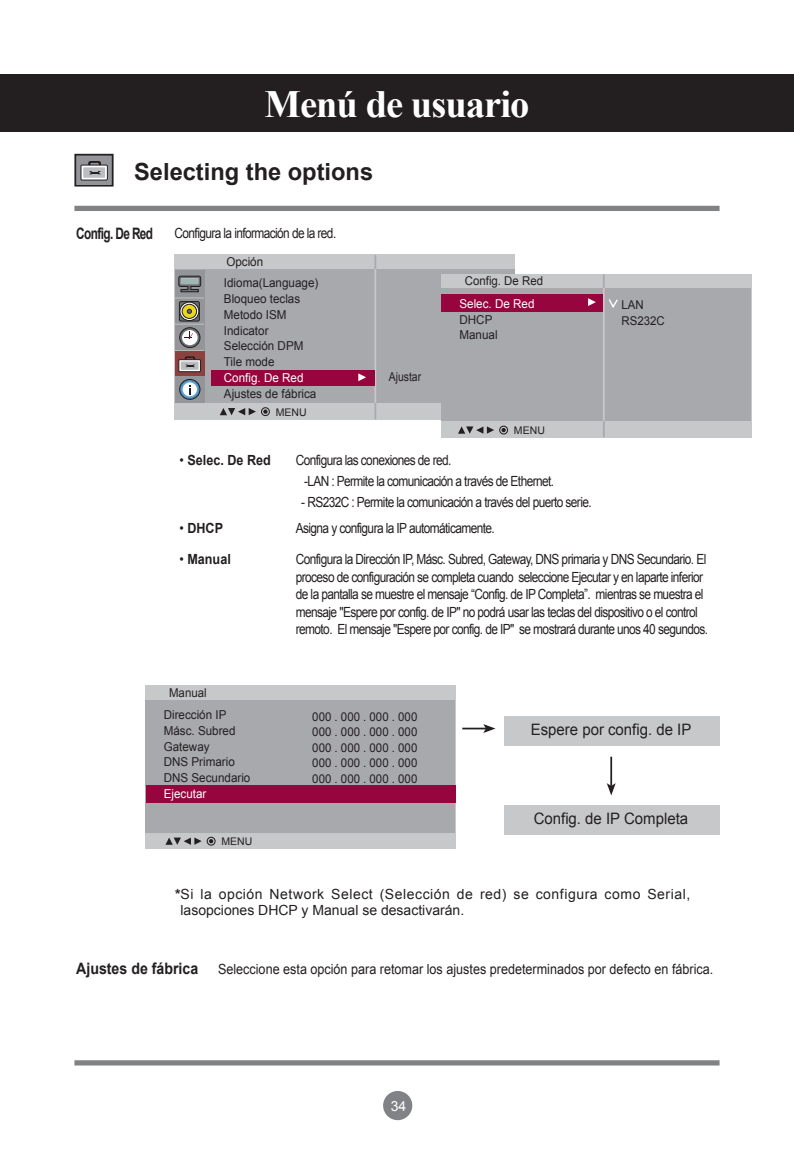
<style>
.page{position:relative;width:794px;height:1166px;background:#fff}
.page>*{position:absolute;margin:0;border:0;box-sizing:border-box;transform-origin:0 0}
.t1{font:700 38.5px "Times New Roman";letter-spacing:-.025em;color:#fff}
.t2{font:700 23.62px "Arial";color:#231f20}
.t3{font:15.75px "Arial";color:#231f20;scale:.95 1}
.t4{font:700 15.75px "Arial";color:#231f20;scale:.9 1}
.t5{font:700 15.75px "Arial";letter-spacing:-.05em;color:#231f20;scale:.75 1}
.t6{font:14px/17.5px "Arial";letter-spacing:-.05em;color:#231f20;scale:.85 1}
.t7{font:14px/16.8px "Arial";letter-spacing:.04em;color:#231f20}
.t8{font:14px "Arial";color:#231f20;scale:.9 1}
.t9{font:700 14px "Arial";color:#231f20;scale:.9 1}
.t10{font:14px "Arial";color:#fff}
.t11{font:12.25px/15.8px "Arial";color:#231f20;scale:.95 1}
.t12{font:12.25px "Arial";color:#fff;scale:.95 1}
.t13{font:12.25px "Arial";color:#231f20;scale:.85 1}
.t14{font:12.08px/15.6px "Arial";color:#231f20;scale:.94 1}
.t15{font:10.5px "Arial";color:#231f20}
.s1{font-weight:400}
.s2{font-weight:700}
</style>
<div class="page">
<div style="left:383px;top:1091px;width:29px;height:29px;background:#808285;border-radius:50%"></div>
<div style="left:0;top:74px;width:794px;height:58px;background:#231f20"></div>
<div style="left:175px;top:254px;width:339px;height:166px;background:#c7c8ca"></div>
<div style="left:175px;top:269px;width:339px;height:134px;background:#a8a9ad"></div>
<hr style="left:374px;top:268px;width:2px;height:136px;background:#c7c8ca">
<svg style="left:374px;top:255px;width:2px;height:14px"></svg>
<svg style="left:374px;top:403px;width:2px;height:16px"></svg>
<div style="left:175px;top:271px;width:29px;height:132px;background:#939598"></div>
<svg style="left:178px;top:276px;width:23px;height:16px"></svg>
<svg style="left:179px;top:302px;width:20px;height:19px"></svg>
<div style="left:179px;top:301px;width:21px;height:20px;border:1px solid #231f20;border-radius:2px"></div>
<svg style="left:180px;top:302px;width:19px;height:18px"></svg>
<div style="left:180px;top:302px;width:19px;height:19px;border:1px solid #231f20;border-radius:50%"></div>
<div style="left:182px;top:304px;width:15px;height:14px;background:#e8d81e;border-radius:50%"></div>
<div style="left:182px;top:304px;width:15px;height:14px;border:1px solid #231f20;border-radius:50%"></div>
<svg style="left:187px;top:309px;width:5px;height:5px"></svg>
<svg style="left:180px;top:328px;width:20px;height:19px"></svg>
<div style="left:179px;top:327px;width:21px;height:21px;border:1px solid #231f20;border-radius:50%"></div>
<div style="left:182px;top:330px;width:16px;height:15px;background:#fff;border-radius:50%"></div>
<svg style="left:184px;top:331px;width:9px;height:8px"></svg>
<svg style="left:180px;top:379px;width:20px;height:20px"></svg>
<div style="left:179px;top:379px;width:21px;height:21px;border:1px solid #231f20;border-radius:50%"></div>
<svg style="left:182px;top:382px;width:16px;height:15px"></svg>
<div style="left:181px;top:381px;width:17px;height:17px;border:1px solid #57a8dd;border-radius:50%"></div>
<svg style="left:175px;top:298px;width:29px;height:1px"></svg>
<svg style="left:175px;top:324px;width:29px;height:1px"></svg>
<svg style="left:175px;top:375px;width:29px;height:1px"></svg>
<svg style="left:175px;top:367px;width:29px;height:8px"></svg>
<div style="left:178px;top:359px;width:23px;height:13px;border:1px solid #231f20"></div>
<div style="left:181px;top:361px;width:17px;height:9px;background:#bcbdc0"></div>
<svg style="left:175px;top:350px;width:29px;height:17px"></svg>
<svg style="left:189px;top:385px;width:2px;height:10px"></svg>
<div style="left:211px;top:370px;width:164px;height:15px;background:#96053d"></div>
<div style="left:441px;top:274px;width:310px;height:164px;background:#c7c8ca"></div>
<div style="left:441px;top:289px;width:310px;height:132px;background:#a8a9ad"></div>
<hr style="left:603px;top:287px;width:1px;height:135px;background:#c7c8ca">
<svg style="left:603px;top:274px;width:1px;height:14px"></svg>
<svg style="left:603px;top:421px;width:1px;height:16px"></svg>
<div style="left:441px;top:294px;width:161px;height:17px;background:#96053d"></div>
<div style="left:145px;top:685px;width:311px;height:164px;background:#c7c8ca"></div>
<div style="left:145px;top:700px;width:310px;height:132px;background:#a8a9ad"></div>
<div style="left:146px;top:785px;width:309px;height:17px;background:#96053d"></div>
<div style="left:74px;top:206px;width:645px;height:5px;background:#808285"></div>
<div style="left:76px;top:155px;width:36px;height:31px;background:#939598"></div>
<div style="left:81px;top:165px;width:26px;height:15px;background:#f8f9f9"></div>
<div style="left:81px;top:165px;width:27px;height:15px;border:1px solid #231f20"></div>
<div style="left:83px;top:167px;width:22px;height:11px;background:#bcbdc0"></div>
<svg style="left:88px;top:161px;width:13px;height:13px"></svg>
<div style="left:74px;top:154px;width:40px;height:33px;border:2px solid #231f20"></div>
<div style="left:504px;top:716px;width:215px;height:29px;background:#c7c8ca"></div>
<div style="left:504px;top:805px;width:215px;height:29px;background:#c7c8ca"></div>
<hr style="left:610px;top:757px;width:2px;height:29px;background:#231f20">
<svg style="left:607px;top:783px;width:8px;height:12px"></svg>
<svg style="left:462px;top:724px;width:33px;height:9px"></svg>
<svg style="left:358px;top:373px;width:8px;height:8px"></svg>
<svg style="left:588px;top:298px;width:8px;height:8px"></svg>
<svg style="left:609px;top:299px;width:9px;height:9px"></svg>
<div style="left:74px;top:1060px;width:645px;height:5px;background:#808285"></div>
<svg style="left:220px;top:408px;width:36px;height:7px"></svg>
<svg style="left:263px;top:409px;width:4px;height:5px"></svg>
<div style="left:261px;top:407px;width:9px;height:9px;border:1px solid #231f20;border-radius:50%"></div>
<svg style="left:458px;top:426px;width:36px;height:8px"></svg>
<svg style="left:501px;top:428px;width:5px;height:4px"></svg>
<div style="left:499px;top:426px;width:9px;height:8px;border:1px solid #231f20;border-radius:50%"></div>
<svg style="left:165px;top:837px;width:37px;height:8px"></svg>
<svg style="left:209px;top:839px;width:4px;height:4px"></svg>
<div style="left:207px;top:837px;width:9px;height:8px;border:1px solid #231f20;border-radius:50%"></div>
<h1 class="t1" style="left:265px;top:78px;width:266px">Menú de usuario</h1>
<h2 class="t2" style="left:134px;top:156px;width:240px">Selecting the options</h2>
<p class="t5" style="left:76px;top:223px;width:104px">Config. De Red</p>
<p class="t6" style="left:175px;top:225px;width:192px">Configura la información de la red.</p>
<p class="t11" style="left:224px;top:252px;width:101px;line-height:21px">Opción<br>Idioma(Language)</p>
<p class="t11" style="left:224px;top:291px;width:85px">Bloqueo teclas<br>Metodo ISM<br>Indicator<br>Selección DPM<br>Tile mode</p>
<p class="t12" style="left:224px;top:369px;width:85px">Config. De Red</p>
<p class="t11" style="left:224px;top:385px;width:99px">Ajustes de fábrica</p>
<p class="t15" style="left:276px;top:405px;width:32px">MENU</p>
<p class="t13" style="left:389px;top:369px;width:40px">Ajustar</p>
<p class="t14" style="left:465px;top:273px;width:85px">Config. De Red</p>
<p class="t12" style="left:459px;top:295px;width:80px">Selec. De Red</p>
<p class="t11" style="left:459px;top:311px;width:42px">DHCP<br>Manual</p>
<p class="t15" style="left:514px;top:424px;width:32px">MENU</p>
<p class="t9" style="left:179px;top:451px;width:103px"><span class="s1">•</span> Selec. De Red</p>
<p class="t6" style="left:304px;top:449px;width:296px;line-height:21px;text-indent:-8px">Configura las conexiones de red.<br>-LAN : Permite la comunicación a través de Ethernet.</p>
<p class="t6" style="left:301px;top:493px;width:343px">- RS232C : Permite la comunicación a través del puerto serie.</p>
<p class="t14" style="left:621px;top:297px;width:48px">LAN<br>RS232C</p>
<p class="t9" style="left:179px;top:519px;width:50px"><span class="s1">•</span> DHCP</p>
<p class="t6" style="left:296px;top:519px;width:235px">Asigna y configura la IP automáticamente.</p>
<p class="t6" style="left:296px;top:550px;width:486px">Configura la Dirección IP, Másc. Subred, Gateway, DNS primaria y DNS Secundario. El proceso de configuración se completa cuando seleccione Ejecutar y en laparte inferior de la pantalla se muestre el mensaje “Config. de IP Completa”. mientras se muestra el mensaje "Espere por config. de IP" no podrá usar las teclas del dispositivo o el control remoto. El mensaje "Espere por config. de IP" se mostrará durante unos 40 segundos.</p>
<p class="t9" style="left:179px;top:550px;width:59px"><span class="s1">•</span> Manual</p>
<p class="t14" style="left:169px;top:685px;width:41px">Manual</p>
<p class="t11" style="left:164px;top:707px;width:93px">Dirección IP<br>Másc. Subred<br>Gateway<br>DNS Primario<br>DNS Secundario</p>
<p class="t12" style="left:164px;top:785px;width:46px">Ejecutar</p>
<p class="t15" style="left:221px;top:835px;width:32px">MENU</p>
<p class="t14" style="left:312px;top:709px;width:113px;text-align:justify">000 . 000 . 000 . 000<br>000 . 000 . 000 . 000<br>000 . 000 . 000 . 000<br>000 . 000 . 000 . 000<br>000 . 000 . 000 . 000</p>
<p class="t3" style="left:531px;top:719px;width:170px">Espere por config. de IP</p>
<p class="t3" style="left:534px;top:808px;width:164px">Config. de IP Completa</p>
<p class="t7" style="left:180px;top:885px;width:511px;text-indent:-5px"><span class="s2">*</span>Si la opción Network Select (Selección de red) se configura como Serial, lasopciones DHCP y Manual se desactivarán.</p>
<p class="t4" style="left:76px;top:958px;width:137px">Ajustes de fábrica</p>
<p class="t8" style="left:218px;top:960px;width:552px">Seleccione esta opción para retomar los ajustes predeterminados por defecto en fábrica.</p>
<p class="t10" style="left:391px;top:1097px;width:17px">34</p>
</div>
